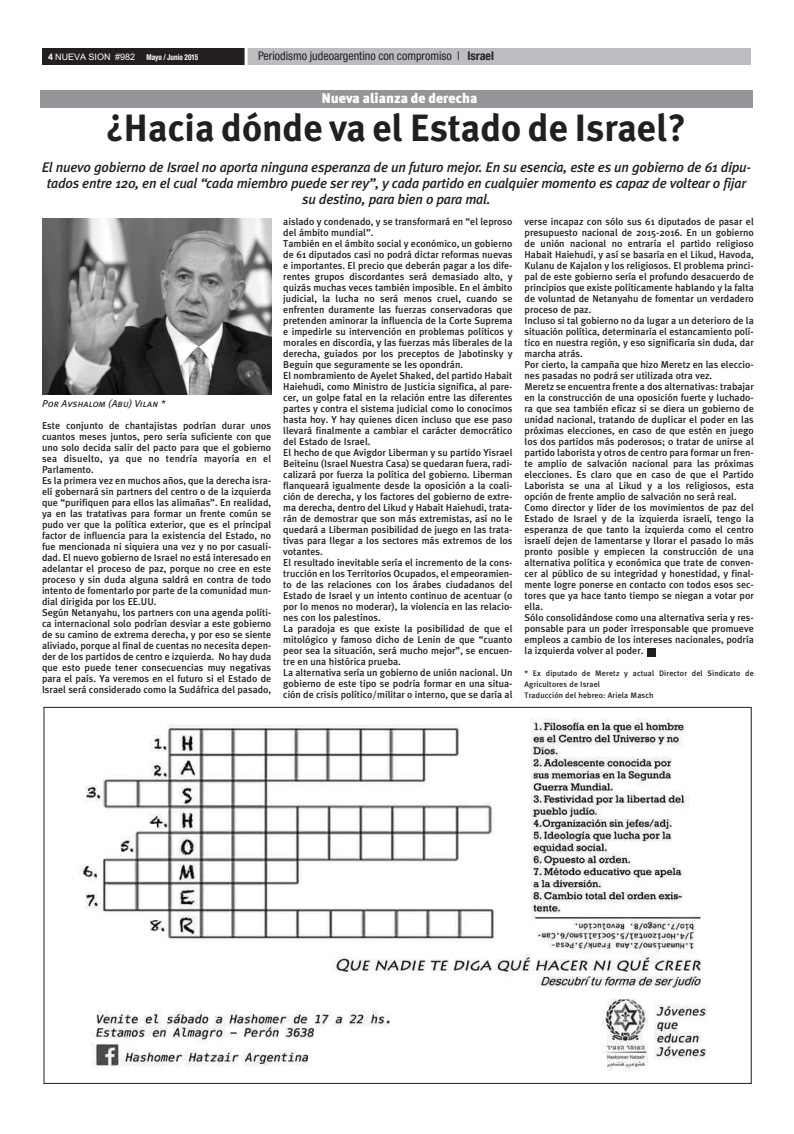
<style>
.page{position:relative;width:794px;height:1134px;background:#fff}
.page>*{position:absolute;margin:0;border:0;box-sizing:border-box;transform-origin:0 0}
.t1{font:700 38px "Meta Plus";color:#231f20}
.t2{font:italic 500 14px/16px "Meta Plus";letter-spacing:-.015em;color:#231f20;text-align:center}
.t3{font:900 14px "Meta Plus";color:#fff}
.t4{font:condensed 12px "Helvetica Neue";color:#231f20}
.t5{font:500 10px/11px "Meta Plus";color:#231f20}
.t6{font:italic 10px "Meta Plus Book Caps";letter-spacing:.005em;color:#231f20}
.t7{font:9px "Arial";color:#fff}
.t8{font:500 8px/11px "Meta Plus";letter-spacing:.015em;color:#231f20}
.t9{font:700 condensed 8px "Helvetica Neue";color:#fff;scale:.9 1}
.s1{font-weight:700}
</style>
<div class="page">
<div style="left:42px;top:48px;width:276px;height:17px;background:#231f20"></div>
<div style="left:246px;top:48px;width:504px;height:17px;background:#bcbdc0"></div>
<hr style="left:245px;top:48px;width:3px;height:17px;background:#fff">
<img style="left:42px;top:218px;width:230px;height:176px">
<img style="left:79px;top:718px;width:628px;height:353px">
<div style="left:40px;top:90px;width:712px;height:18px;background:#939598"></div>
<div style="left:647px;top:648px;width:8px;height:9px;background:#231f20"></div>
<p class="t7" style="left:48px;top:51px;width:89px"><span class="s1">4</span> NUEVA SION #982</p>
<p class="t9" style="left:146px;top:54px;width:59px">Mayo / Junio 2015</p>
<p class="t4" style="left:258px;top:52px;width:237px">Periodismo judeoargentino con compromiso | <span class="s1">Israel</span></p>
<h2 class="t3" style="left:321px;top:90px;width:157px">Nueva alianza de derecha</h2>
<h1 class="t1" style="left:107px;top:106px;width:581px">¿Hacia dónde va el Estado de Israel?</h1>
<p class="t2" style="left:42px;top:160px;width:711px">El nuevo gobierno de Israel no aporta ninguna esperanza de un futuro mejor. En su esencia, este es un gobierno de 61 dipu&shy;tados entre 120, en el cual “cada miembro puede ser rey”, y cada partido en cualquier momento es capaz de voltear o fijar su destino, para bien o para mal.</p>
<p class="t6" style="left:42px;top:398px;width:125px">Por Avshalom (Abu) Vilan *</p>
<p class="t5" style="left:42px;top:420px;width:231px">Este conjunto de chantajistas podrían durar unos cuantos meses juntos, pero sería suficiente con que uno solo decida salir del pacto para que el gobierno sea disuelto, ya que no tendría mayoría en el Parlamento.<br>Es la primera vez en muchos años, que la derecha isra&shy;elí gobernará sin partners del centro o de la izquierda que “purifiquen para ellos las alimañas”. En realidad, ya en las tratativas para formar un frente común se pudo ver que la política exterior, que es el principal factor de influencia para la existencia del Estado, no fue mencionada ni siquiera una vez y no por casuali&shy;dad. El nuevo gobierno de Israel no está interesado en adelantar el proceso de paz, porque no cree en este proceso y sin duda alguna saldrá en contra de todo intento de fomentarlo por parte de la comunidad mun&shy;dial dirigida por los EE.UU.<br>Según Netanyahu, los partners con una agenda políti&shy;ca internacional solo podrían desviar a este gobierno de su camino de extrema derecha, y por eso se siente aliviado, porque al final de cuentas no necesita depen&shy;der de los partidos de centro e izquierda. No hay duda que esto puede tener consecuencias muy negativas para el país. Ya veremos en el futuro si el Estado de Israel será considerado como la Sudáfrica del pasado,</p>
<p class="t5" style="left:283px;top:216px;width:231px">aislado y condenado, y se transformará en “el leproso del ámbito mundial”.<br>También en el ámbito social y económico, un gobierno de 61 diputados casi no podrá dictar reformas nuevas e importantes. El precio que deberán pagar a los dife&shy;rentes grupos discordantes será demasiado alto, y quizás muchas veces también imposible. En el ámbito judicial, la lucha no será menos cruel, cuando se enfrenten duramente las fuerzas conservadoras que pretenden aminorar la influencia de la Corte Suprema e impedirle su intervención en problemas políticos y morales en discordia, y las fuerzas más liberales de la derecha, guiados por los preceptos de Jabotinsky y Beguin que seguramente se les opondrán.<br>El nombramiento de Ayelet Shaked, del partido Habait Haiehudi, como Ministro de Justicia significa, al pare&shy;cer, un golpe fatal en la relación entre las diferentes partes y contra el sistema judicial como lo conocimos hasta hoy. Y hay quienes dicen incluso que ese paso llevará finalmente a cambiar el carácter democrático del Estado de Israel.<br>El hecho de que Avigdor Liberman y su partido Yisrael Beiteinu (Israel Nuestra Casa) se quedaran fuera, radi&shy;calizará por fuerza la política del gobierno. Liberman flanqueará igualmente desde la oposición a la coali&shy;ción de derecha, y los factores del gobierno de extre&shy;ma derecha, dentro del Likud y Habait Haiehudi, trata&shy;rán de demostrar que son más extremistas, así no le quedará a Liberman posibilidad de juego en las trata&shy;tivas para llegar a los sectores más extremos de los votantes.<br>El resultado inevitable sería el incremento de la cons&shy;trucción en los Territorios Ocupados, el empeoramien&shy;to de las relaciones con los árabes ciudadanos del Estado de Israel y un intento continuo de acentuar (o por lo menos no moderar), la violencia en las relacio&shy;nes con los palestinos.<br>La paradoja es que existe la posibilidad de que el mitológico y famoso dicho de Lenin de que “cuanto peor sea la situación, será mucho mejor”, se encuen&shy;tre en una histórica prueba.<br>La alternativa sería un gobierno de unión nacional. Un gobierno de este tipo se podría formar en una situa&shy;ción de crisis político/militar o interno, que se daría al</p>
<p class="t5" style="left:524px;top:216px;width:231px">verse incapaz con sólo sus 61 diputados de pasar el presupuesto nacional de 2015-2016. En un gobierno de unión nacional no entraría el partido religioso Habait Haiehudi, y así se basaría en el Likud, Havoda, Kulanu de Kajalon y los religiosos. El problema princi&shy;pal de este gobierno sería el profundo desacuerdo de principios que existe políticamente hablando y la falta de voluntad de Netanyahu de fomentar un verdadero proceso de paz.<br>Incluso si tal gobierno no da lugar a un deterioro de la situación política, determinaría el estancamiento polí&shy;tico en nuestra región, y eso significaría sin duda, dar marcha atrás.<br>Por cierto, la campaña que hizo Meretz en las eleccio&shy;nes pasadas no podrá ser utilizada otra vez.<br>Meretz se encuentra frente a dos alternativas: trabajar en la construcción de una oposición fuerte y luchado&shy;ra que sea también eficaz si se diera un gobierno de unidad nacional, tratando de duplicar el poder en las próximas elecciones, en caso de que estén en juego los dos partidos más poderosos; o tratar de unirse al partido laborista y otros de centro para formar un fren&shy;te amplio de salvación nacional para las próximas elecciones. Es claro que en caso de que el Partido Laborista se una al Likud y a los religiosos, esta opción de frente amplio de salvación no será real.<br>Como director y líder de los movimientos de paz del Estado de Israel y de la izquierda israelí, tengo la esperanza de que tanto la izquierda como el centro israelí dejen de lamentarse y llorar el pasado lo más pronto posible y empiecen la construcción de una alternativa política y económica que trate de conven&shy;cer al público de su integridad y honestidad, y final&shy;mente logre ponerse en contacto con todos esos sec&shy;tores que ya hace tanto tiempo se niegan a votar por ella.<br>Sólo consolidándose como una alternativa seria y res&shy;ponsable para un poder irresponsable que promueve empleos a cambio de los intereses nacionales, podría la izquierda volver al poder.</p>
<p class="t8" style="left:524px;top:668px;width:231px">* Ex diputado de Meretz y actual Director del Sindicato de<br>Agricultores de Israel<br>Traducción del hebreo: Ariela Masch</p>
</div>
